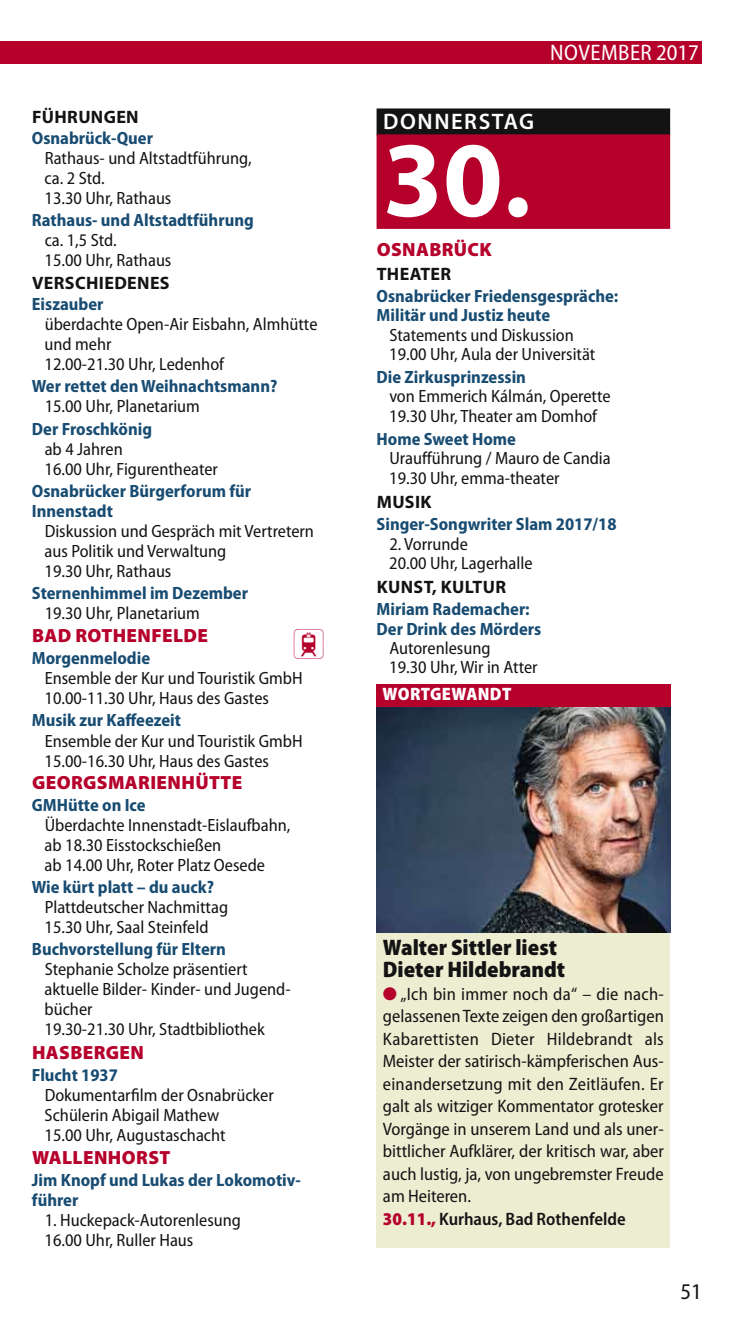
<style>
.page{position:relative;width:734px;height:1340px;background:#fff}
.page>*{position:absolute;margin:0;border:0;box-sizing:border-box;transform-origin:0 0}
.t1{font:700 108px "Myriad Pro";color:#fff}
.t2{font:31.5px "Communications P06";color:#b6002c}
.t3{font:900 semi-condensed 22.5px/22.5px "Myriad Pro";color:#141314}
.t4{font:semi-condensed 22.5px "Myriad Pro";letter-spacing:.02em;color:#fff}
.t5{font:600 22.5px "Myriad Pro";letter-spacing:.07em;color:#fff}
.t6{font:semi-condensed 22.5px "Myriad Pro";color:#141314}
.t7{font:900 19.12px "Myriad Pro";letter-spacing:.02em;color:#b6002c}
.t8{font:semi-condensed 18px/22.5px "Myriad Pro";color:#141314}
.t9{font:700 18px "Myriad Pro";letter-spacing:.02em;color:#141314}
.t10{font:900 semi-condensed 18px "Myriad Pro";letter-spacing:.02em;color:#fff}
.t11{font:semi-condensed 17.78px/20px "Myriad Pro";color:#141314}
.t12{font:700 semi-condensed 17.78px/20px "Myriad Pro";color:#184c72}
.s1{font-weight:700;color:#184c72}
.s2{font-weight:400;color:#141314}
.s3{color:#b6002c}
.s4{font-weight:900;color:#b6002c}
.s5{font-weight:600}
</style>
<div class="page">
<div style="left:0;top:41px;width:702px;height:23px;background:#b6002c"></div>
<div style="left:376px;top:108px;width:294px;height:27px;background:#141314"></div>
<div style="left:376px;top:134px;width:294px;height:95px;background:#b6002c"></div>
<div style="left:376px;top:932px;width:294px;height:315px;background:#ecedd1"></div>
<div style="left:376px;top:684px;width:294px;height:23px;background:#b6002c"></div>
<img style="left:376px;top:707px;width:294px;height:225px">
<p class="t9" style="left:32px;top:106px;width:108px">FÜHRUNGEN</p>
<p class="t11" style="left:45px;top:130px;width:208px;text-indent:-13px"><span class="s1">Osnabrück-Quer<br></span>Rathaus- und Altstadtführung, ca. 2 Std.<br>13.30 Uhr, Rathaus</p>
<p class="t12" style="left:45px;top:212px;width:211px;text-indent:-13px">Rathaus- und Altstadtführung <span class="s2">ca. 1,5 Std.<br>15.00 Uhr, Rathaus</span></p>
<p class="t9" style="left:32px;top:272px;width:139px">VERSCHIEDENES</p>
<p class="t11" style="left:45px;top:296px;width:274px;text-indent:-13px"><span class="s1">Eiszauber<br></span>überdachte Open-Air Eisbahn, Almhütte und mehr<br>12.00-21.30 Uhr, Ledenhof</p>
<p class="t12" style="left:45px;top:378px;width:234px;text-indent:-13px">Wer rettet den Weihnachtsmann?<br><span class="s2">15.00 Uhr, Planetarium</span></p>
<p class="t11" style="left:45px;top:420px;width:175px;text-indent:-13px"><span class="s1">Der Froschkönig<br></span>ab 4 Jahren<br>16.00 Uhr, Figurentheater</p>
<p class="t12" style="left:32px;top:482px;width:221px">Osnabrücker Bürgerforum für</p>
<p class="t12" style="left:32px;top:502px;width:83px">Innenstadt</p>
<p class="t11" style="left:45px;top:522px;width:271px">Diskussion und Gespräch mit Vertretern</p>
<p class="t11" style="left:45px;top:542px;width:183px">aus Politik und Verwaltung</p>
<p class="t11" style="left:45px;top:562px;width:128px">19.30 Uhr, Rathaus</p>
<p class="t12" style="left:45px;top:584px;width:205px;text-indent:-13px">Sternenhimmel im Dezember<br><span class="s2">19.30 Uhr, Planetarium</span></p>
<p class="t12" style="left:32px;top:650px;width:120px">Morgenmelodie</p>
<p class="t7" style="left:32px;top:624px;width:177px">BAD ROTHENFELDE</p>
<p class="t2" style="left:292px;top:629px;width:35px">_</p>
<p class="t11" style="left:45px;top:670px;width:259px">Ensemble der Kur und Touristik GmbH<br>10.00-11.30 Uhr, Haus des Gastes</p>
<p class="t11" style="left:45px;top:712px;width:259px;text-indent:-13px"><span class="s1">Musik zur Kaffeezeit<br></span>Ensemble der Kur und Touristik GmbH<br>15.00-16.30 Uhr, Haus des Gastes</p>
<p class="t7" style="left:32px;top:770px;width:212px">GEORGSMARIENHÜTTE</p>
<p class="t11" style="left:45px;top:796px;width:247px;text-indent:-13px"><span class="s1">GMHütte on Ice<br></span>Überdachte Innenstadt-Eislaufbahn, ab 18.30 Eisstockschießen<br>ab 14.00 Uhr, Roter Platz Oesede</p>
<p class="t11" style="left:45px;top:878px;width:185px;text-indent:-13px"><span class="s1">Wie kürt platt – du auck?<br></span>Plattdeutscher Nachmittag<br>15.30 Uhr, Saal Steinfeld</p>
<p class="t11" style="left:45px;top:940px;width:247px;text-indent:-13px"><span class="s1">Buchvorstellung für Eltern<br></span>Stephanie Scholze präsentiert aktuelle Bilder- Kinder- und Jugend - bücher<br>19.30-21.30 Uhr, Stadtbibliothek</p>
<p class="t7" style="left:32px;top:1040px;width:113px">HASBERGEN</p>
<p class="t11" style="left:45px;top:1066px;width:231px;text-indent:-13px"><span class="s1">Flucht 1937<br></span>Dokumentarfilm der Osnabrücker<br>Schülerin Abigail Mathew<br>15.00 Uhr, Augustaschacht</p>
<p class="t7" style="left:32px;top:1146px;width:140px">WALLENHORST</p>
<p class="t12" style="left:32px;top:1171px;width:270px">Jim Knopf und Lukas der Lokomotiv&shy;führer</p>
<p class="t11" style="left:45px;top:1211px;width:198px">1. Huckepack-Autorenlesung<br>16.00 Uhr, Ruller Haus</p>
<p class="t4" style="left:550px;top:44px;width:150px">NOVEMBER 2017</p>
<p class="t5" style="left:383px;top:108px;width:152px">DONNERSTAG</p>
<p class="t1" style="left:383px;top:116px;width:149px">30.</p>
<p class="t7" style="left:376px;top:238px;width:117px">OSNABRÜCK</p>
<p class="t9" style="left:376px;top:263px;width:76px">THEATER</p>
<p class="t12" style="left:376px;top:287px;width:243px">Osnabrücker Friedensgespräche:</p>
<p class="t12" style="left:376px;top:307px;width:175px">Militär und Justiz heute</p>
<p class="t11" style="left:389px;top:326px;width:186px">Statements und Diskussion</p>
<p class="t11" style="left:389px;top:345px;width:208px">19.00 Uhr, Aula der Universität</p>
<p class="t11" style="left:389px;top:369px;width:223px;line-height:19.3px;text-indent:-13px"><span class="s1">Die Zirkusprinzessin<br></span>von Emmerich Kálmán, Operette<br>19.30 Uhr, Theater am Domhof</p>
<p class="t11" style="left:389px;top:431px;width:223px;line-height:19.3px;text-indent:-13px"><span class="s1">Home Sweet Home<br></span>Uraufführung / Mauro de Candia<br>19.30 Uhr, emma-theater</p>
<p class="t9" style="left:376px;top:491px;width:56px">MUSIK</p>
<p class="t12" style="left:376px;top:516px;width:241px">Singer-Songwriter Slam 2017/18</p>
<p class="t11" style="left:389px;top:535px;width:145px;line-height:19.3px">2. Vorrunde<br>20.00 Uhr, Lagerhalle</p>
<p class="t9" style="left:376px;top:576px;width:131px">KUNST, KULTUR</p>
<p class="t12" style="left:376px;top:601px;width:155px">Miriam Rademacher:</p>
<p class="t12" style="left:376px;top:620px;width:166px">Der Drink des Mörders</p>
<p class="t11" style="left:389px;top:639px;width:103px">Autorenlesung</p>
<p class="t11" style="left:389px;top:659px;width:150px">19.30 Uhr, Wir in Atter</p>
<p class="t10" style="left:382px;top:687px;width:130px">WORTGEWANDT</p>
<p class="t3" style="left:383px;top:938px;width:184px">Walter Sittler liest<br>Dieter Hildebrandt</p>
<p class="t8" style="left:383px;top:984px;width:282px"><span class="s3">●</span> „Ich bin immer noch da“ – die nach - gelassenen Texte zeigen den großartigen Kabarettisten Dieter Hildebrandt als Meister der satirisch-kämpferischen Aus&shy;einandersetzung mit den Zeitläufen. Er galt als witziger Kommentator grotesker Vorgänge in unserem Land und als uner&shy;bittlicher Aufklärer, der kritisch war, aber auch lustig, ja, von ungebremster Freude am Heiteren.<br><span class="s4">30.11.,</span> <span class="s5">Kurhaus, Bad Rothenfelde</span></p>
<p class="t6" style="left:680px;top:1283px;width:23px">51</p>
</div>
